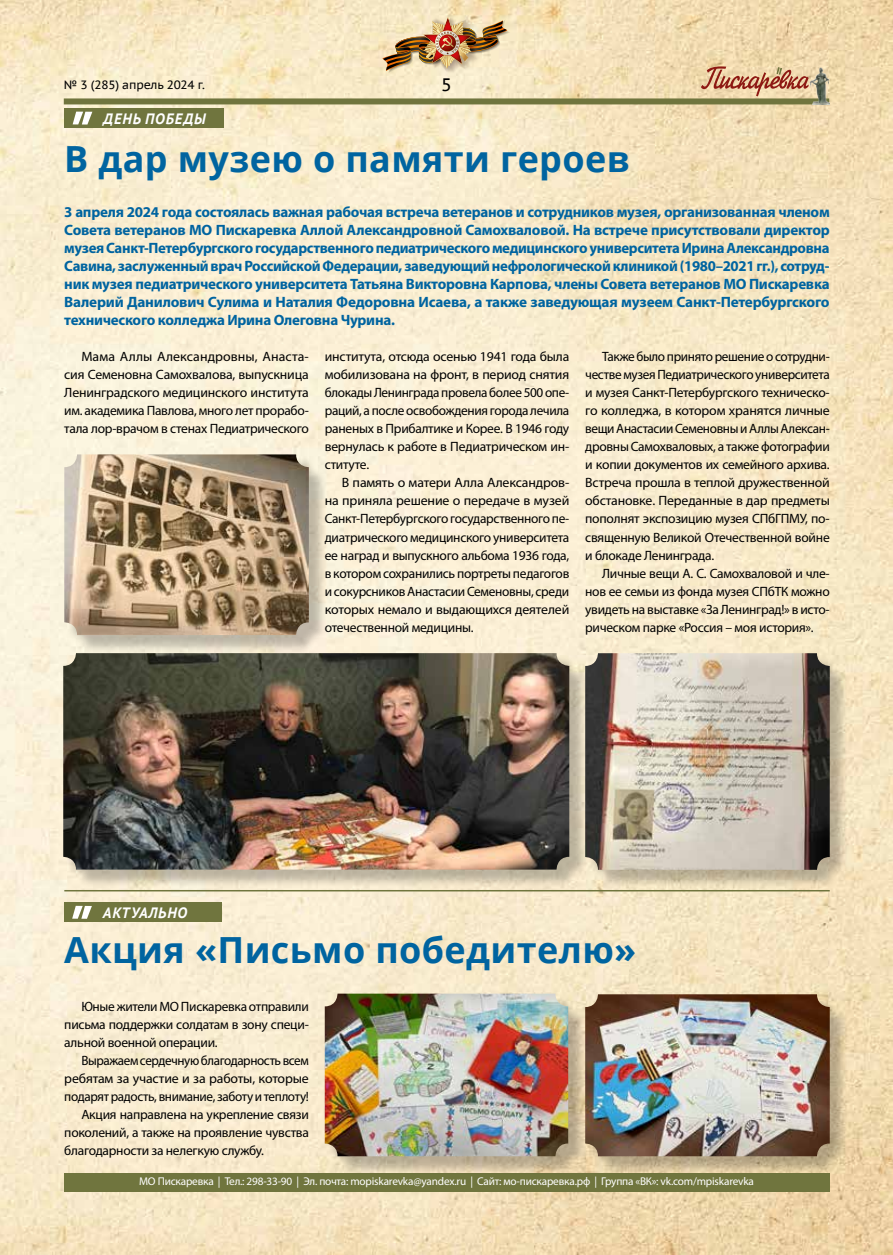
<style>
.page{position:relative;width:893px;height:1255px;background:#fff}
.page>*{position:absolute;margin:0;border:0;box-sizing:border-box;transform-origin:0 0}
.t1{font:700 36px "Open Sans";letter-spacing:.01em;color:#0064a0}
.t2{font:18px "PT Sans Caption";color:#000}
.t3{font:700 15px/18px "Myriad Pro";letter-spacing:-.02em;color:#0064a0;text-align:justify}
.t4{font:italic 700 15px "PT Sans";letter-spacing:.06em;color:#fff}
.t5{font:13.5px/18px "Myriad Pro";letter-spacing:-.02em;color:#000;text-align:justify}
.t6{font:12px "PT Sans Caption";letter-spacing:-.01em;color:#000}
.t7{font:11.25px "Myriad Pro";letter-spacing:-.02em;color:#fff}
</style>
<div class="page">
<img style="left:0;top:0;width:893px;height:1254px">
<div style="left:64px;top:98px;width:765px;height:6px;background:#70753e"></div>
<img style="left:808px;top:68px;width:22px;height:36px">
<svg style="left:701px;top:66px;width:108px;height:30px;background:#d7a987"></svg>
<div style="left:64px;top:1172px;width:765px;height:19px;background:#70753e"></div>
<img style="left:382px;top:16px;width:129px;height:58px">
<div style="left:64px;top:108px;width:160px;height:20px;background:#70753e"></div>
<svg style="left:73px;top:112px;width:19px;height:12px"></svg>
<div style="left:67px;top:456px;width:260px;height:198px;background:#000;opacity:.25"></div>
<img style="left:64px;top:454px;width:245px;height:181px">
<div style="left:65px;top:655px;width:523px;height:233px;background:#000;opacity:.25"></div>
<img style="left:63px;top:653px;width:506px;height:216px">
<div style="left:587px;top:655px;width:261px;height:233px;background:#000;opacity:.25"></div>
<img style="left:585px;top:653px;width:245px;height:216px">
<hr style="left:64px;top:890px;width:766px;height:1px;background:#70753e">
<div style="left:64px;top:902px;width:158px;height:19px;background:#70753e"></div>
<svg style="left:72px;top:905px;width:20px;height:13px"></svg>
<div style="left:327px;top:995px;width:260px;height:180px;background:#000;opacity:.25"></div>
<img style="left:325px;top:993px;width:243px;height:163px">
<div style="left:587px;top:996px;width:261px;height:178px;background:#000;opacity:.25"></div>
<img style="left:585px;top:994px;width:245px;height:162px">
<p class="t6" style="left:64px;top:77px;width:143px">№ 3 (285) апрель 2024 г.</p>
<p class="t4" style="left:103px;top:108px;width:104px">ДЕНЬ ПОБЕДЫ</p>
<h2 class="t2" style="left:441px;top:73px;width:12px">5</h2>
<h1 class="t1" style="left:64px;top:134px;width:567px">В дар музею о памяти героев</h1>
<p class="t3" style="left:64px;top:202px;width:767px">3 апреля 2024 года состоялась важная рабочая встреча ветеранов и сотрудников музея, организованная членом Совета ветеранов МО Пискаревка Аллой Александровной Самохваловой. На встрече присутствовали директор музея Санкт-Петербургского государственного педиатрического медицинского университета Ирина Александровна Савина, заслуженный врач Российской Федерации, заведующий нефрологической клиникой (1980–2021 гг.), сотруд&shy;ник музея педиатрического университета Татьяна Викторовна Карпова, члены Совета ветеранов МО Пискаревка Валерий Данилович Сулима и Наталия Федоровна Исаева, а также заведующая музеем Санкт-Петербургского технического колледжа Ирина Олеговна Чурина.</p>
<p class="t5" style="left:64px;top:347px;width:246px;text-indent:17px">Мама Аллы Александровны, Анаста&shy;сия Семеновна Самохвалова, выпускница Ленинградского медицинского института им. академика Павлова, много лет прорабо&shy;тала лор-врачом в стенах Педиатрического</p>
<p class="t5" style="left:325px;top:347px;width:246px">института, отсюда осенью 1941 года была мобилизована на фронт, в период снятия блокады Ленинграда провела более 500 опе&shy;раций, а после освобождения города лечила раненых в Прибалтике и Корее. В 1946 году вернулась к работе в Педиатрическом ин&shy;ституте.</p>
<p class="t5" style="left:325px;top:473px;width:246px;text-indent:17px">В память о матери Алла Александров&shy;на приняла решение о передаче в музей Санкт-Петербургского государственного пе&shy;диатрического медицинского университета ее наград и выпускного альбома 1936 года, в котором сохранились портреты педагогов и сокурсников Анастасии Семеновны, среди которых немало и выдающихся деятелей отечественной медицины.</p>
<p class="t5" style="left:585px;top:347px;width:246px;text-indent:17px">Также было принято решение о сотрудни&shy;честве музея Педиатрического университета и музея Санкт-Петербургского техническо&shy;го колледжа, в котором хранятся личные вещи Анастасии Семеновны и Аллы Алексан&shy;дровны Самохваловых, а также фотографии и копии документов их семейного архива.<br>Встреча прошла в теплой дружественной обстановке. Переданные в дар предметы пополнят экспозицию музея СПбГПМУ, по&shy;священную Великой Отечественной войне и блокаде Ленинграда.</p>
<p class="t5" style="left:585px;top:564px;width:246px;text-indent:17px">Личные вещи А. С. Самохваловой и чле&shy;нов ее семьи из фонда музея СПбТК можно увидеть на выставке «За Ленинград!» в исто&shy;рическом парке «Россия – моя история».</p>
<p class="t4" style="left:103px;top:902px;width:86px">АКТУАЛЬНО</p>
<h1 class="t1" style="left:64px;top:924px;width:574px">Акция «Письмо победителю»</h1>
<p class="t5" style="left:64px;top:997px;width:246px;text-indent:17px">Юные жители МО Пискаревка отправили письма поддержки солдатам в зону специ&shy;альной военной операции.</p>
<p class="t5" style="left:81px;top:1051px;width:229px">Выражаем сердечную благодарность всем</p>
<p class="t5" style="left:64px;top:1069px;width:246px">ребятам за участие и за работы, которые</p>
<p class="t5" style="left:64px;top:1087px;width:246px">подарят радость, внимание, заботу и теплоту!</p>
<p class="t5" style="left:81px;top:1105px;width:229px">Акция направлена на укрепление связи</p>
<p class="t5" style="left:64px;top:1123px;width:246px">поколений, а также на проявление чувства</p>
<p class="t5" style="left:64px;top:1141px;width:201px">благодарности за нелегкую службу.</p>
<p class="t7" style="left:139px;top:1174px;width:616px">МО Пискаревка | Тел.: 298-33-90 | Эл. почта: mopiskarevka@yandex.ru | Сайт: мo-пискаревка.рф | Группа «ВК»: vk.com/mpiskarevka</p>
</div>
